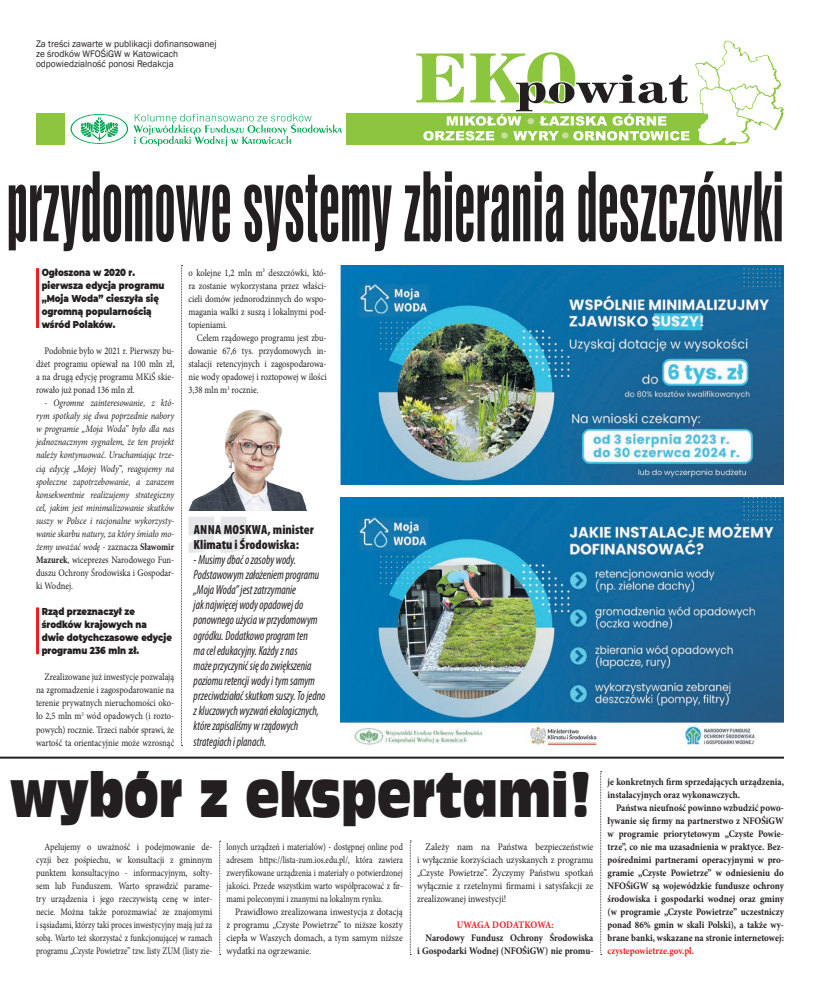
<style>
.page{position:relative;width:820px;height:993px;background:#fff}
.page>*{position:absolute;margin:0;border:0;box-sizing:border-box;transform-origin:0 0}
.tytul_maly{font:89.3px "Swis 924 EU";color:#231f20;scale:.74 1}
.tytul_maly-2{font:58.8px "Incised 901 Ct EU";color:#231f20;scale:.78 1}
.Tekst{font:italic condensed 13.2px/15.1px "Myriad Pro";color:#231f20;scale:.86 1}
.Tekst-2{font:900 condensed 13.2px/15.1px "Myriad Pro";color:#231f20}
.Tekst-3{font:10px/13px "Minion Pro";color:#231f20;text-align:justify;scale:.85 1}
.Tekst-4{font:700 10px/13px "Minion Pro";color:#231f20;text-align:right;scale:.9 1}
.Tekst-5{font:italic 10px/13px "Minion Pro";letter-spacing:-.005em;color:#231f20;text-align:justify;scale:.85 1}
.Tekst-6{font:10px/13px "Minion Pro";color:#231f20;text-align:justify;scale:.84 1}
.Tekst-7{font:10px/13px "Minion Pro";color:#231f20;text-align:justify;scale:.9 1}
.Tekst-8{font:10px/13px "Minion Pro";color:#231f20;text-align:justify;scale:.8 1}
.t1{font:900 10px/13px "Montserrat";color:#231f20;scale:.85 1}
.Tekst-9{font:700 10px "Minion Pro";letter-spacing:-.015em;color:#ee1d23;scale:.9 1}
.tekst{font:9.7px/9.7px "Franklin Gothic";color:#231f20;scale:.96 1}
.s1{font-style:normal}
.s2{font-weight:700;font-style:normal}
.s3{color:#ee1d23}
</style>
<div class="page">
<div style="left:346px;top:113px;width:389px;height:31px;background:#8bc63e"></div>
<svg style="left:695px;top:40px;width:88px;height:105px"></svg>
<svg style="left:416px;top:52px;width:273px;height:88px"></svg>
<div style="left:527px;top:118px;width:7px;height:6px;background:#c4df9b;border-radius:50%"></div>
<div style="left:501px;top:132px;width:6px;height:7px;background:#c4df9b;border-radius:50%"></div>
<div style="left:561px;top:132px;width:7px;height:7px;background:#c4df9b;border-radius:50%"></div>
<div style="left:36px;top:113px;width:28px;height:31px;background:#8bc63e"></div>
<svg style="left:70px;top:114px;width:272px;height:31px"></svg>
<img style="left:341px;top:265px;width:442px;height:219px">
<img style="left:341px;top:497px;width:442px;height:248px">
<svg style="left:188px;top:517px;width:58px;height:35px"></svg>
<img style="left:189px;top:409px;width:118px;height:101px">
<hr style="left:0;top:756px;width:783px;height:2px;background:#231f20">
<hr style="left:36px;top:268px;width:3px;height:60px;background:#ee1d23">
<hr style="left:36px;top:607px;width:3px;height:47px;background:#ee1d23">
<svg style="left:219px;top:840px;width:2px;height:114px"></svg>
<svg style="left:410px;top:840px;width:1px;height:114px"></svg>
<svg style="left:600px;top:771px;width:1px;height:182px"></svg>
<svg style="left:181px;top:265px;width:1px;height:481px"></svg>
<p class="tekst" style="left:36px;top:39px;width:189px">Za treści zawarte w publikacji dofinansowanej ze środków WFOŚiGW w Katowicach odpowiedzialność ponosi Redakcja</p>
<p class="tytul_maly" style="left:7px;top:153px;width:1051px">przydomowe systemy zbierania deszczówki</p>
<p class="t1" style="left:42px;top:265px;width:146px">Ogłoszona w 2020 r. pierwsza edycja programu „Moja Woda” cieszyła się ogromną popularnością wśród Polaków.</p>
<p class="Tekst-3" style="left:36px;top:344px;width:164px;text-indent:9px">Podobnie było w 2021 r. Pierwszy bu&shy;dżet programu opiewał na 100 mln zł, a na drugą edycję programu MKiŚ skie&shy;rowało już ponad 136 mln zł.</p>
<p class="Tekst-5" style="left:36px;top:396px;width:164px;text-indent:9px">- Ogromne zainteresowanie, z któ&shy;rym spotkały się dwa poprzednie nabory w programie „Moja Woda” było dla nas jednoznacznym sygnałem, że ten projekt należy kontynuować. Uruchamiając trze&shy;cią edycję „Mojej Wody”, reagujemy na społeczne zapotrzebowanie, a zarazem konsekwentnie realizujemy strategiczny cel, jakim jest minimalizowanie skutków suszy w Polsce i racjonalne wykorzysty&shy;wanie skarbu natury, za który śmiało mo&shy;żemy uważać wodę - <span class="s1">zaznacza</span> <span class="s2">Sławomir Mazurek</span><span class="s1">, wiceprezes Narodowego Fun&shy;duszu Ochrony Środowiska i Gospodar&shy;ki Wodnej.</span></p>
<p class="t1" style="left:42px;top:604px;width:155px">Rząd przeznaczył ze środków krajowych na dwie dotychczasowe edycje programu 236 mln zł.</p>
<p class="Tekst-3" style="left:36px;top:670px;width:164px;text-indent:9px">Zrealizowane już inwestycje pozwalają na zgromadzenie i zagospodarowanie na terenie prywatnych nieruchomości oko&shy;ło 2,5 mln m<sup>3</sup> wód opadowych (i rozto&shy;powych) rocznie. Trzeci nabór sprawi, że wartość ta orientacyjnie może wzrosnąć</p>
<p class="Tekst-3" style="left:188px;top:266px;width:164px">o kolejne 1,2 mln m<sup>3</sup> deszczówki, któ&shy;ra zostanie wykorzystana przez właści&shy;cieli domów jednorodzinnych do wspo&shy;magania walki z suszą i lokalnymi pod&shy;topieniami.</p>
<p class="Tekst-3" style="left:188px;top:331px;width:164px;text-indent:9px">Celem rządowego programu jest zbu&shy;dowanie 67,6 tys. przydomowych in&shy;stalacji retencyjnych i zagospodarowa&shy;nie wody opadowej i roztopowej w ilości 3,38 mln m<sup>3</sup> rocznie.</p>
<p class="Tekst-2" style="left:193px;top:521px;width:122px">ANNA MOSKWA, minister<br>Klimatu i Środowiska:</p>
<p class="Tekst" style="left:193px;top:551px;width:155px">- Musimy dbać o zasoby wody.<br>Podstawowym założeniem programu „Moja Woda” jest zatrzymanie<br>jak najwięcej wody opadowej do ponownego użycia w przydomowym ogródku. Dodatkowo program ten<br>ma cel edukacyjny. Każdy z nas<br>może przyczynić się do zwiększenia poziomu retencji wody i tym samym przeciwdziałać skutkom suszy. To jedno z kluczowych wyzwań ekologicznych, które zapisaliśmy w rządowych strategiach i planach.</p>
<p class="tytul_maly-2" style="left:10px;top:759px;width:748px">wybór z ekspertami!</p>
<p class="Tekst-6" style="left:36px;top:840px;width:211px;text-indent:9px">Apelujemy o uważność i podejmowanie de&shy;cyzji bez pośpiechu, w konsultacji z gminnym punktem konsultacyjno - informacyjnym, sołty&shy;sem lub Funduszem. Warto sprawdzić parame&shy;try urządzenia i jego rzeczywistą cenę w inter&shy;necie. Można także porozmawiać ze znajomymi i sąsiadami, którzy taki proces inwestycyjny mają już za sobą. Warto też skorzystać z funkcjonującej w ramach programu „Czyste Powietrze” tzw. listy ZUM (listy zie-</p>
<p class="Tekst-8" style="left:226px;top:840px;width:222px">lonych urządzeń i materiałów) - dostępnej online pod adresem https://lista-zum.ios.edu.pl/, która zawiera zweryfikowane urządzenia i materiały o potwierdzonej jakości. Przede wszystkim warto współpracować z fir&shy;mami poleconymi i znanymi na lokalnym rynku.</p>
<p class="Tekst-7" style="left:226px;top:905px;width:197px;text-indent:9px">Prawidłowo zrealizowana inwestycja z dotacją z programu „Czyste Powietrze” to niższe koszty ciepła w Waszych domach, a tym samym niższe wydatki na ogrzewanie.</p>
<p class="Tekst-7" style="left:417px;top:840px;width:197px;text-indent:9px">Zależy nam na Państwa bezpieczeństwie i wyłącznie korzyściach uzyskanych z programu „Czyste Powietrze”. Życzymy Państwu spotkań wyłącznie z rzetelnymi firmami i satysfakcji ze zrealizowanej inwestycji!</p>
<p class="Tekst-9" style="left:456px;top:917px;width:109px">UWAGA DODATKOWA:</p>
<p class="Tekst-4" style="left:417px;top:931px;width:197px">Narodowy Fundusz Ochrony Środowiska<br>i Gospodarki Wodnej (NFOŚiGW) nie promu-</p>
<p class="Tekst-4" style="left:607px;top:774px;width:197px;text-align:left">je konkretnych firm sprzedających urządzenia, instalacyjnych oraz wykonawczych.</p>
<p class="Tekst-4" style="left:607px;top:800px;width:197px;text-align:justify;text-indent:9px">Państwa nieufność powinno wzbudzić powo&shy;ływanie się firmy na partnerstwo z NFOŚiGW w programie priorytetowym „Czyste Powie&shy;trze”, co nie ma uzasadnienia w praktyce. Bez&shy;pośrednimi partnerami operacyjnymi w pro&shy;gramie „Czyste Powietrze” w odniesieniu do NFOŚiGW są wojewódzkie fundusze ochrony środowiska i gospodarki wodnej oraz gminy (w programie „Czyste Powietrze” uczestniczy ponad 86% gmin w skali Polski), a także wy&shy;brane banki, wskazane na stronie internetowej: <span class="s3">czystepowietrze.gov.pl.</span></p>
</div>
